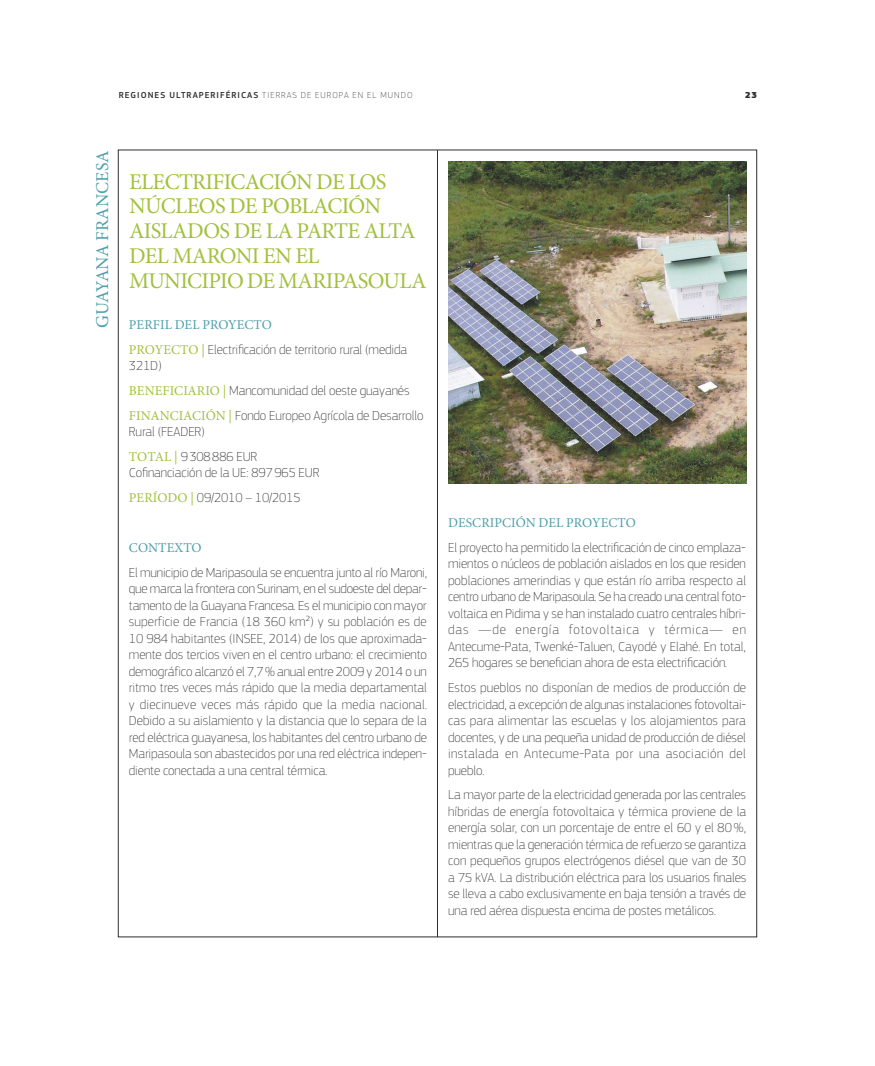
<style>
.page{position:relative;width:875px;height:1066px;background:#fff}
.page>*{position:absolute;margin:0;border:0;box-sizing:border-box;transform-origin:0 0}
.t1{font:22.5px/24.8px "Minion Pro";letter-spacing:-.03em;color:#a2c03e}
.t2{font:18px "Minion Pro";letter-spacing:.005em;color:#4d9fac}
.t3{font:100 13.5px/16.5px "EC Square Sans Pro";letter-spacing:-.005em;color:#2e2e2d}
.t4{font:13.5px "Minion Pro";letter-spacing:.005em;color:#4d9fac}
.t5{font:500 9px "EC Square Sans Pro";letter-spacing:.115em;color:#2e2e2d}
.t6{font:900 9px "EC Square Sans Pro";color:#2e2e2d}
.s1{font-weight:100}
.s2{font-family:"Minion Pro";font-weight:400;color:#a2c03e}
</style>
<div class="page">
<hr style="left:437px;top:150px;width:1px;height:787px;background:#2e2e2d">
<img style="left:448px;top:161px;width:297px;height:322px">
<p class="t5" style="left:119px;top:90px;width:295px">REGIONES ULTRAPERIFÉRICAS <span class="s1">TIERRAS DE EUROPA EN EL MUNDO</span></p>
<p class="t6" style="left:744px;top:89px;width:13px">23</p>
<h2 class="t2" style="left:90px;top:328px;width:179px;rotate:-90deg">GUAYANA FRANCESA</h2>
<h1 class="t1" style="left:129px;top:169px;width:299px">ELECTRIFICACIÓN DE LOS<br>NÚCLEOS DE POBLACIÓN<br>AISLADOS DE LA PARTE ALTA<br>DEL MARONI EN EL<br>MUNICIPIO DE MARIPASOULA</h1>
<p class="t4" style="left:129px;top:315px;width:144px">PERFIL DEL PROYECTO</p>
<p class="t3" style="left:129px;top:341px;width:279px"><span class="s2">PROYECTO |</span> Electrificación de territorio rural (medida<br>321D)</p>
<p class="t3" style="left:129px;top:378px;width:296px;line-height:24.8px"><span class="s2">BENEFICIARIO |</span> Mancomunidad del oeste guayanés<br><span class="s2">FINANCIACIÓN |</span> Fondo Europeo Agrícola de Desarrollo</p>
<p class="t3" style="left:129px;top:419px;width:130px;line-height:24.8px">Rural (FEADER)<br><span class="s2">TOTAL |</span> 9308886 EUR</p>
<p class="t3" style="left:129px;top:460px;width:192px;line-height:24.8px">Cofinanciación de la UE: 897965 EUR<br><span class="s2">PERÍODO |</span> 09/2010 – 10/2015</p>
<p class="t4" style="left:129px;top:538px;width:74px">CONTEXTO</p>
<p class="t3" style="left:129px;top:563px;width:299px;text-align:justify">El municipio de Maripasoula se encuentra junto al río Maroni, que marca la frontera con Surinam, en el sudoeste del depar&shy;tamento de la Guayana Francesa. Es el municipio con mayor superficie de Francia (18 360 km²) y su población es de 10 984 habitantes (INSEE, 2014) de los que aproximada&shy;mente dos tercios viven en el centro urbano: el crecimiento demográfico alcanzó el 7,7% anual entre 2009 y 2014 o un ritmo tres veces más rápido que la media departamental y diecinueve veces más rápido que la media nacional.<br>Debido a su aislamiento y la distancia que lo separa de la red eléctrica guayanesa, los habitantes del centro urbano de Maripasoula son abastecidos por una red eléctrica indepen&shy;diente conectada a una central térmica.</p>
<p class="t4" style="left:448px;top:513px;width:189px">DESCRIPCIÓN DEL PROYECTO</p>
<p class="t3" style="left:448px;top:539px;width:299px;text-align:justify">El proyecto ha permitido la electrificación de cinco emplaza&shy;mientos o núcleos de población aislados en los que residen poblaciones amerindias y que están río arriba respecto al centro urbano de Maripasoula. Se ha creado una central foto&shy;voltaica en Pidima y se han instalado cuatro centrales híbri&shy;das —de energía fotovoltaica y térmica— en Antecume-Pata, Twenké-Taluen, Cayodé y Elahé. En total, 265 hogares se benefician ahora de esta electrificación.</p>
<p class="t3" style="left:448px;top:679px;width:299px;text-align:justify">Estos pueblos no disponían de medios de producción de electricidad, a excepción de algunas instalaciones fotovoltai&shy;cas para alimentar las escuelas y los alojamientos para docentes, y de una pequeña unidad de producción de diésel instalada en Antecume-Pata por una asociación del pueblo.</p>
<p class="t3" style="left:448px;top:786px;width:299px;text-align:justify">La mayor parte de la electricidad generada por las centrales híbridas de energía fotovoltaica y térmica proviene de la energía solar, con un porcentaje de entre el 60 y el 80%, mientras que la generación térmica de refuerzo se garantiza con pequeños grupos electrógenos diésel que van de 30 a 75 kVA. La distribución eléctrica para los usuarios finales se lleva a cabo exclusivamente en baja tensión a través de una red aérea dispuesta encima de postes metálicos.</p>
</div>
